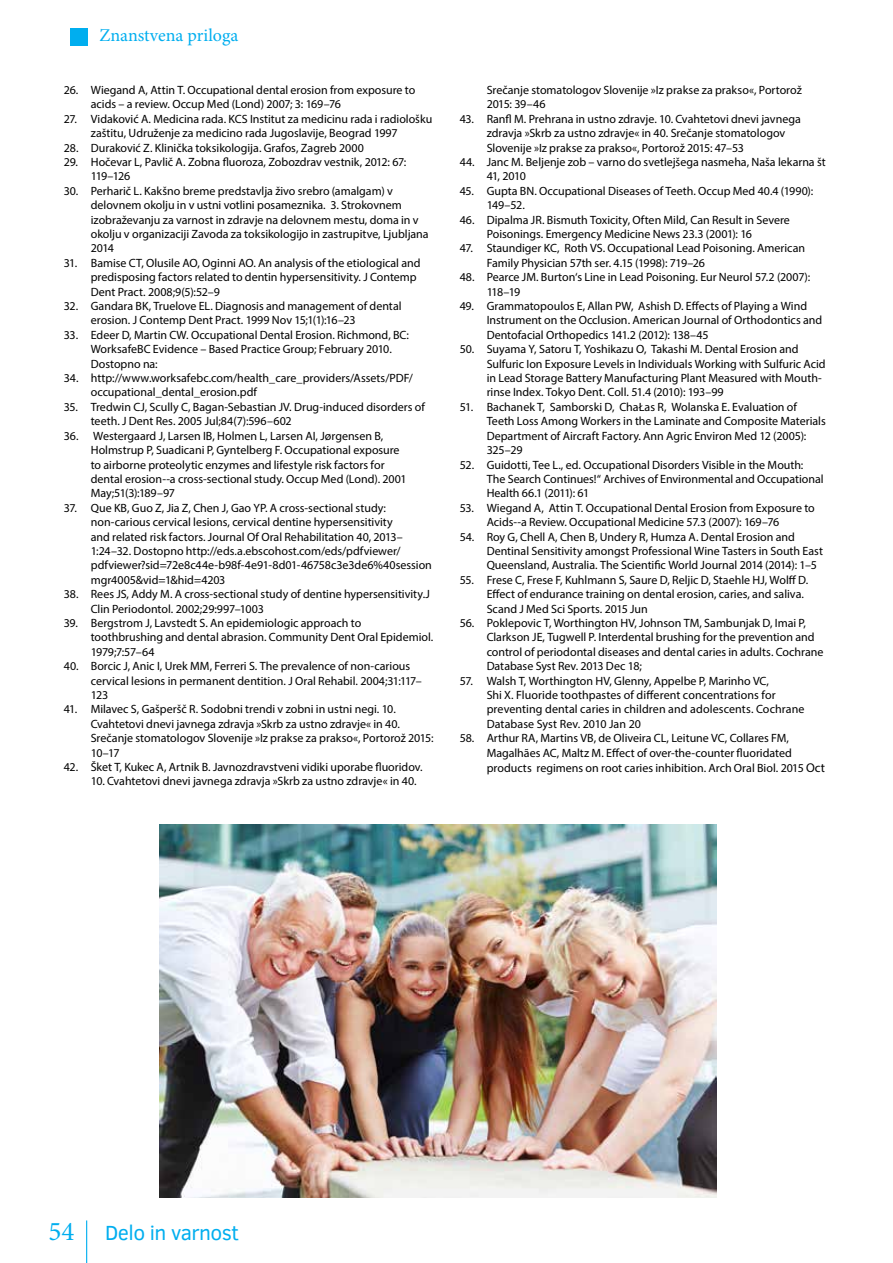
<style>
.page{position:relative;width:893px;height:1263px;background:#fff}
.page>*{position:absolute;margin:0;border:0;box-sizing:border-box;transform-origin:0 0}
.t1{font:21px "Clear Sans";letter-spacing:-.025em;color:#00aeef}
.t2{font:18px "Minion Pro";color:#00aeef}
.t3{font:12px/14.4px "Myriad Pro";color:#000}
.s1{font-size:12.75px}
.s2{font-family:"Minion Pro";font-size:27px}
</style>
<div class="page">
<hr style="left:86px;top:1220px;width:1px;height:43px;background:#00aeef">
<div style="left:70px;top:29px;width:17px;height:17px;background:#00aeef"></div>
<img style="left:159px;top:825px;width:558px;height:372px">
<h2 class="t2" style="left:99px;top:23px;width:140px">Znanstvena priloga</h2>
<p class="t3" style="left:91px;top:83px;width:326px;text-indent:-27px">26. Wiegand A, Attin T. Occupational dental erosion from exposure to acids – a review. Occup Med (Lond) 2007; 3: 169–76</p>
<p class="t3" style="left:91px;top:111px;width:343px;text-indent:-27px">27. Vidaković A. Medicina rada. KCS Institut za medicinu rada i radiološku zaštitu, Udruženje za medicino rada Jugoslavije, Beograd 1997</p>
<p class="t3" style="left:64px;top:140px;width:302px">28. Duraković Z. Klinička toksikologija. Grafos, Zagreb 2000</p>
<p class="t3" style="left:91px;top:155px;width:317px;text-indent:-27px">29. Hočevar L, Pavlič A. Zobna fluoroza, Zobozdrav vestnik, 2012: 67:<br>119–126</p>
<p class="t3" style="left:91px;top:183px;width:339px;text-indent:-27px">30. Perharič L. Kakšno breme predstavlja živo srebro (amalgam) v delovnem okolju in v ustni votlini posameznika. 3. Strokovnem izobraževanju za varnost in zdravje na delovnem mestu, doma in v okolju v organizaciji Zavoda za toksikologijo in zastrupitve, Ljubljana 2014</p>
<p class="t3" style="left:91px;top:255px;width:331px;text-indent:-27px">31. Bamise CT, Olusile AO, Oginni AO. An analysis of the etiological and predisposing factors related to dentin hypersensitivity. J Contemp<br>Dent Pract. 2008;9(5):52–9</p>
<p class="t3" style="left:91px;top:299px;width:312px;text-indent:-27px">32. Gandara BK, Truelove EL. Diagnosis and management of dental erosion. J Contemp Dent Pract. 1999 Nov 15;1(1):16–23</p>
<p class="t3" style="left:91px;top:327px;width:320px;text-indent:-27px">33. Edeer D, Martin CW. Occupational Dental Erosion. Richmond, BC:<br>WorksafeBC Evidence – Based Practice Group; February 2010.<br>Dostopno na:</p>
<p class="t3" style="left:91px;top:371px;width:324px;text-indent:-27px">34. http://www.worksafebc.com/health_care_providers/Assets/PDF/ occupational_dental_erosion.pdf</p>
<p class="t3" style="left:91px;top:399px;width:336px;text-indent:-27px">35. Tredwin CJ, Scully C, Bagan-Sebastian JV. Drug-induced disorders of teeth. J Dent Res. 2005 Jul;84(7):596–602</p>
<p class="t3" style="left:91px;top:428px;width:317px;text-indent:-27px">36. Westergaard J, Larsen IB, Holmen L, Larsen AI, Jørgensen B, Holmstrup P, Suadicani P, Gyntelberg F. Occupational exposure to airborne proteolytic enzymes and lifestyle risk factors for dental erosion--a cross-sectional study. Occup Med (Lond). 2001<br>May;51(3):189–97</p>
<p class="t3" style="left:91px;top:500px;width:343px;text-indent:-27px">37. Que KB, Guo Z, Jia Z, Chen J, Gao YP. A cross-sectional study: non-carious cervical lesions, cervical dentine hypersensitivity<br>and related risk factors. Journal Of Oral Rehabilitation 40, 2013– 1:24–32. Dostopno http://eds.a.ebscohost.com/eds/pdfviewer/ pdfviewer?sid=72e8c44e-b98f-4e91-8d01-46758c3e3de6%40session mgr4005&amp;vid=1&amp;hid=4203</p>
<p class="t3" style="left:91px;top:587px;width:341px;text-indent:-27px">38. Rees JS, Addy M. A cross-sectional study of dentine hypersensitivity.J<br>Clin Periodontol. 2002;29:997–1003</p>
<p class="t3" style="left:91px;top:615px;width:344px;text-indent:-27px">39. Bergstrom J, Lavstedt S. An epidemiologic approach to toothbrushing and dental abrasion. Community Dent Oral Epidemiol.<br>1979;7:57–64</p>
<p class="t3" style="left:91px;top:659px;width:333px;text-indent:-27px">40. Borcic J, Anic I, Urek MM, Ferreri S. The prevalence of non-carious cervical lesions in permanent dentition. J Oral Rehabil. 2004;31:117–<br>123</p>
<p class="t3" style="left:91px;top:702px;width:344px;text-indent:-27px">41. Milavec S, Gašperšč R. Sodobni trendi v zobni in ustni negi. 10.<br>Cvahtetovi dnevi javnega zdravja »Skrb za ustno zdravje« in 40.<br>Srečanje stomatologov Slovenije »Iz prakse za prakso«, Portorož 2015:<br>10–17</p>
<p class="t3" style="left:64px;top:759px;width:360px">42. Šket T, Kukec A, Artnik B. Javnozdravstveni vidiki uporabe fluoridov.</p>
<p class="t3" style="left:91px;top:774px;width:327px">10. Cvahtetovi dnevi javnega zdravja »Skrb za ustno zdravje« in 40.</p>
<p class="t3" style="left:487px;top:83px;width:317px">Srečanje stomatologov Slovenije »Iz prakse za prakso«, Portorož<br>2015: 39–46</p>
<p class="t3" style="left:487px;top:111px;width:316px;text-indent:-27px">43. Ranfl M. Prehrana in ustno zdravje. 10. Cvahtetovi dnevi javnega zdravja »Skrb za ustno zdravje« in 40. Srečanje stomatologov<br>Slovenije »Iz prakse za prakso«, Portorož 2015: 47–53</p>
<p class="t3" style="left:487px;top:155px;width:341px;text-indent:-27px">44. Janc M. Beljenje zob – varno do svetlejšega nasmeha, Naša lekarna št<br>41, 2010</p>
<p class="t3" style="left:487px;top:183px;width:328px;text-indent:-27px">45. Gupta BN. Occupational Diseases of Teeth. Occup Med 40.4 (1990):<br>149–52.</p>
<p class="t3" style="left:487px;top:212px;width:305px;text-indent:-27px">46. Dipalma JR. Bismuth Toxicity, Often Mild, Can Result in Severe<br>Poisonings. Emergency Medicine News 23.3 (2001): 16</p>
<p class="t3" style="left:487px;top:241px;width:320px;text-indent:-27px">47. Staundiger KC, Roth VS. Occupational Lead Poisoning. American<br>Family Physician 57th ser. 4.15 (1998): 719–26</p>
<p class="t3" style="left:487px;top:270px;width:325px;text-indent:-27px">48. Pearce JM. Burton‘s Line in Lead Poisoning. Eur Neurol 57.2 (2007):<br>118–19</p>
<p class="t3" style="left:487px;top:299px;width:337px;text-indent:-27px">49. Grammatopoulos E, Allan PW, Ashish D. Effects of Playing a Wind<br>Instrument on the Occlusion. American Journal of Orthodontics and<br>Dentofacial Orthopedics 141.2 (2012): 138–45</p>
<p class="t3" style="left:487px;top:342px;width:340px;text-indent:-27px">50. Suyama Y, Satoru T, Yoshikazu O, Takashi M. Dental Erosion and Sulfuric Ion Exposure Levels in Individuals Working with Sulfuric Acid in Lead Storage Battery Manufacturing Plant Measured with Mouth&shy;rinse Index. Tokyo Dent. Coll. 51.4 (2010): 193–99</p>
<p class="t3" style="left:487px;top:399px;width:341px;text-indent:-27px">51. Bachanek T, Samborski D, ChaŁas R, Wolanska E. Evaluation of Teeth Loss Among Workers in the Laminate and Composite Materials Department of Aircraft Factory. Ann Agric Environ Med 12 (2005):<br>325–29</p>
<p class="t3" style="left:487px;top:457px;width:338px;text-indent:-27px">52. Guidotti, Tee L., ed. Occupational Disorders Visible in the Mouth:<br>The Search Continues!“ Archives of Environmental and Occupational<br>Health 66.1 (2011): 61</p>
<p class="t3" style="left:487px;top:500px;width:330px;text-indent:-27px">53. Wiegand A, Attin T. Occupational Dental Erosion from Exposure to<br>Acids--a Review. Occupational Medicine 57.3 (2007): 169–76</p>
<p class="t3" style="left:487px;top:529px;width:338px;text-indent:-27px">54. Roy G, Chell A, Chen B, Undery R, Humza A. Dental Erosion and<br>Dentinal Sensitivity amongst Professional Wine Tasters in South East<br>Queensland, Australia. The Scientific World Journal 2014 (2014): 1–5</p>
<p class="t3" style="left:487px;top:572px;width:323px;text-indent:-27px">55. Frese C, Frese F, Kuhlmann S, Saure D, Reljic D, Staehle HJ, Wolff D.<br>Effect of endurance training on dental erosion, caries, and saliva.<br>Scand J Med Sci Sports. 2015 Jun</p>
<p class="t3" style="left:487px;top:615px;width:338px;text-indent:-27px">56. Poklepovic T, Worthington HV, Johnson TM, Sambunjak D, Imai P, Clarkson JE, Tugwell P. Interdental brushing for the prevention and control of periodontal diseases and dental caries in adults. Cochrane Database Syst Rev. 2013 Dec 18;</p>
<p class="t3" style="left:487px;top:673px;width:319px;text-indent:-27px">57. Walsh T, Worthington HV, Glenny, Appelbe P, Marinho VC,<br>Shi X. Fluoride toothpastes of different concentrations for preventing dental caries in children and adolescents. Cochrane Database Syst Rev. 2010 Jan 20</p>
<p class="t3" style="left:487px;top:730px;width:340px;line-height:14.9px;text-indent:-27px">58. Arthur RA, Martins VB, de Oliveira CL, Leitune VC, Collares FM,<br>Magalhães AC, Maltz M. Effect of over-the-counter fluoridated products regimens on root caries inhibition. Arch Oral Biol. 2015 <span class="s1">Oct</span></p>
<h1 class="t1" style="left:48px;top:1219px;width:192px"><span class="s2">54</span> Delo in varnost</h1>
</div>
